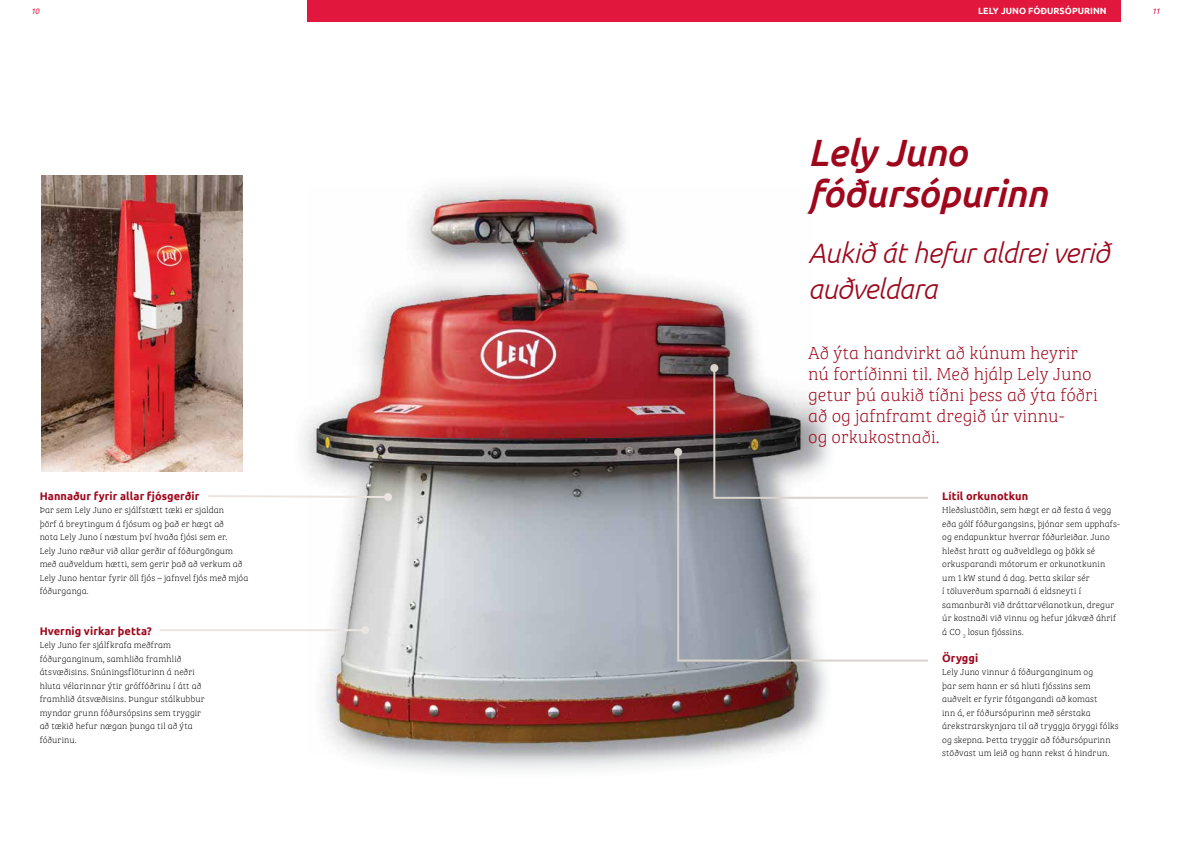
<style>
.page{position:relative;width:1191px;height:842px;background:#fff}
.page>*{position:absolute;margin:0;border:0;box-sizing:border-box;transform-origin:0 0}
.t1{font:italic 500 38px/41px "Ubuntu";letter-spacing:-.01em;color:#9e071c}
.t2{font:italic 300 28px/36px "Ubuntu";letter-spacing:-.015em;color:#9e071c}
.t3{font:18px/21px "Bree Serif Th";color:#9e071c}
.t4{font:700 11px "Ubuntu";letter-spacing:.005em;color:#9e071c}
.t5{font:9px/13.5px "Bree Serif Th";letter-spacing:.01em;color:#000}
.t6{font:700 9px "Ubuntu";color:#fff}
.t7{font:italic 8px "Ubuntu";color:#e1173d}
</style>
<div class="page">
<img style="left:811px;top:662px;width:15px;height:69px">
<img style="left:308px;top:406px;width:10px;height:306px">
<img style="left:318px;top:193px;width:493px;height:561px">
<img style="left:41px;top:176px;width:201px;height:295px">
<div style="left:308px;top:0;width:812px;height:21px;background:#e1173d"></div>
<svg style="left:676px;top:450px;width:252px;height:212px"></svg>
<div style="left:674px;top:448px;width:8px;height:8px;background:#dad3cc;border-radius:50%"></div>
<svg style="left:712px;top:366px;width:216px;height:134px"></svg>
<div style="left:710px;top:364px;width:8px;height:8px;background:#dad3cc;border-radius:50%"></div>
<svg style="left:208px;top:494px;width:177px;height:5px"></svg>
<div style="left:384px;top:493px;width:8px;height:8px;background:#ebe5e1;border-radius:50%"></div>
<hr style="left:159px;top:629px;width:206px;height:2px;background:#ebe5e1">
<div style="left:361px;top:626px;width:8px;height:8px;background:#ebe5e1;border-radius:50%"></div>
<p class="t7" style="left:31px;top:6px;width:10px">10</p>
<p class="t6" style="left:978px;top:5px;width:130px">LELY JUNO FÓÐURSÓPURINN</p>
<p class="t7" style="left:1151px;top:6px;width:10px">11</p>
<h1 class="t1" style="left:808px;top:131px;width:241px">Lely Juno fóðursópurinn</h1>
<h2 class="t2" style="left:808px;top:234px;width:303px">Aukið át hefur aldrei verið auðveldara</h2>
<p class="t4" style="left:40px;top:489px;width:161px">Hannaður fyrir allar fjósgerðir</p>
<p class="t5" style="left:40px;top:503px;width:210px">Þar sem Lely Juno er sjálfstætt tæki er sjaldan<br>þörf á breytingum á fjósum og það er hægt að<br>nota Lely Juno í næstum því hvaða fjósi sem er.<br>Lely Juno ræður við allar gerðir af fóðurgöngum með auðveldum hætti, sem gerir það að verkum að Lely Juno hentar fyrir öll fjós – jafnvel fjós með mjóa fóðurganga.</p>
<p class="t4" style="left:40px;top:624px;width:114px">Hvernig virkar þetta?</p>
<p class="t5" style="left:40px;top:638px;width:166px">Lely Juno fer sjálfkrafa meðfram fóðurganginum, samhliða framhlið átsvæðisins. Snúningsflöturinn á neðri hluta vélarinnar ýtir gróffóðrinu í átt að framhlið átsvæðisins. Þungur stálkubbur myndar grunn fóðursópsins sem tryggir að tækið hefur nægan þunga til að ýta fóðurinu.</p>
<h3 class="t3" style="left:808px;top:341px;width:291px">Að ýta handvirkt að kúnum heyrir nú fortíðinni til. Með hjálp Lely Juno getur þú aukið tíðni þess að ýta fóðri að og jafnframt dregið úr vinnu-<br>og orkukostnaði.</h3>
<p class="t4" style="left:942px;top:489px;width:87px">Lítil orkunotkun</p>
<p class="t5" style="left:942px;top:503px;width:179px">Hleðslustöðin, sem hægt er að festa á vegg eða gólf fóðurgangsins, þjónar sem upphafs&shy;og endapunktur hverrar fóðurleiðar. Juno hleðst hratt og auðveldlega og þökk sé orkusparandi mótorum er orkunotkunin um 1 kW stund á dag. Þetta skilar sér<br>í töluverðum sparnaði á eldsneyti í samanburði við dráttarvélanotkun, dregur úr kostnaði við vinnu og hefur jákvæð áhrif á CO <sub>2</sub> losun fjóssins.</p>
<p class="t4" style="left:942px;top:651px;width:38px">Öryggi</p>
<p class="t5" style="left:942px;top:665px;width:178px">Lely Juno vinnur á fóðurganginum og<br>þar sem hann er sá hluti fjóssins sem auðvelt er fyrir fótgangandi að komast<br>inn á, er fóðursópurinn með sérstaka árekstrarskynjara til að tryggja öryggi fólks og skepna. Þetta tryggir að fóðursópurinn stöðvast um leið og hann rekst á hindrun.</p>
</div>
